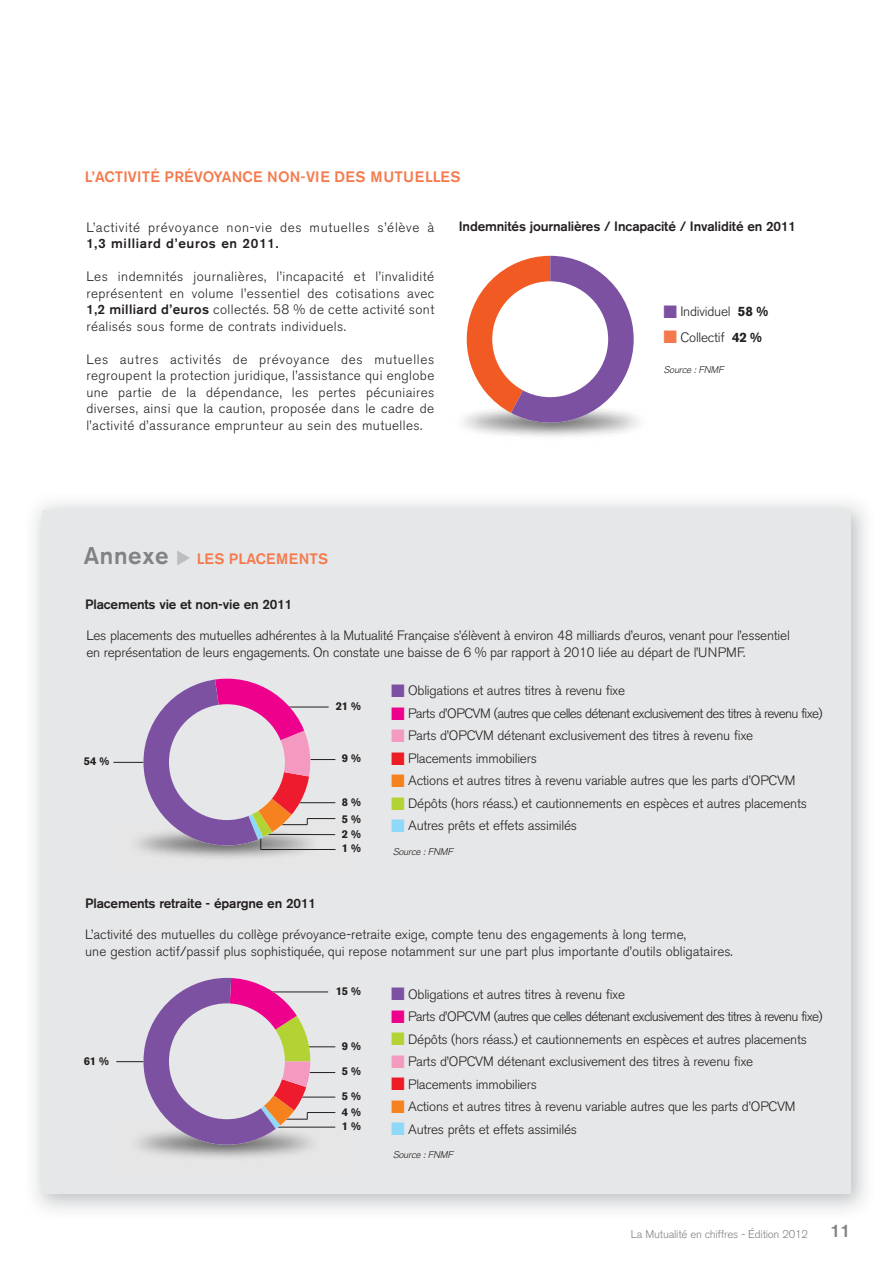
<style>
.page{position:relative;width:893px;height:1263px;background:#fff}
.page>*{position:absolute;margin:0;border:0;box-sizing:border-box;transform-origin:0 0}
.t1{font:500 24px "Akzidenz Grotesk BE";letter-spacing:.03em;color:#808285}
.t2{font:500 18px "Akzidenz Grotesk BE";color:#808285}
.t3{font:500 15px "Akzidenz Grotesk BE";letter-spacing:.01em;color:#f47a4d}
.t4{font:300 13.5px/16.5px "Akzidenz Grotesk BE";letter-spacing:-.02em;color:#231f20;text-align:justify}
.t5{font:300 13.5px/16.5px "Akzidenz Grotesk BE";color:#231f20}
.t6{font:300 13.5px "Akzidenz Grotesk BE";letter-spacing:-.055em;color:#231f20}
.t7{font:500 13.5px "Akzidenz Grotesk BE";letter-spacing:-.01em;color:#231f20}
.t8{font:300 13.5px "Akzidenz Grotesk BE";letter-spacing:.05em;color:#231f20}
.t9{font:500 13.5px "Akzidenz Grotesk BE";letter-spacing:.05em;color:#231f20}
.t10{font:300 11.25px "Akzidenz Grotesk BE";letter-spacing:-.02em;color:#808285}
.t11{font:700 11.25px/17px "Akzidenz Grotesk BE";letter-spacing:-.015em;color:#231f20}
.t12{font:italic 300 9.75px "Akzidenz Grotesk BE";color:#231f20}
.s1{font-weight:500}
.s2{color:#7c51a1}
.s3{font-weight:700}
.s4{color:#f47a4d}
.s5{color:#ec008c}
.s6{color:#f49ac1}
.s7{color:#ed1c24}
.s8{color:#f5821f}
.s9{color:#b3d334}
.s10{color:#8ed8f8}
</style>
<div class="page">
<img style="left:34px;top:502px;width:832px;height:709px">
<div style="left:42px;top:510px;width:808px;height:684px;background:#e6e7e8"></div>
<svg style="left:466px;top:256px;width:167px;height:167px"></svg>
<div style="left:492px;top:281px;width:116px;height:116px;background:#fff;border-radius:50%"></div>
<hr style="left:113px;top:762px;width:32px;height:1px;background:#231f20">
<hr style="left:261px;top:849px;width:74px;height:1px;background:#231f20">
<svg style="left:143px;top:679px;width:192px;height:170px"></svg>
<div style="left:169px;top:704px;width:116px;height:116px;background:#e6e7e8;border-radius:50%"></div>
<svg style="left:116px;top:978px;width:219px;height:167px"></svg>
<div style="left:169px;top:1003px;width:116px;height:116px;background:#e6e7e8;border-radius:50%"></div>
<p class="t3" style="left:85px;top:172px;width:377px">L’ACTIVITÉ PRÉVOYANCE NON-VIE DES MUTUELLES</p>
<p class="t8" style="left:86px;top:222px;width:349px">L’activité prévoyance non-vie des mutuelles s’élève à</p>
<p class="t9" style="left:86px;top:239px;width:194px">1,3 milliard d’euros en 2011.</p>
<p class="t4" style="left:86px;top:270px;width:349px">Les indemnités journalières, l’incapacité et l’invalidité représentent en volume l’essentiel des cotisations avec <span class="s1">1,2 milliard d’euros</span> collectés. 58 % de cette activité sont réalisés sous forme de contrats individuels.</p>
<p class="t4" style="left:86px;top:352px;width:349px">Les autres activités de prévoyance des mutuelles regroupent la protection juridique, l’assistance qui englobe une partie de la dépendance, les pertes pécuniaires diverses, ainsi que la caution, proposée dans le cadre de l’activité d’assurance emprunteur au sein des mutuelles.</p>
<p class="t7" style="left:459px;top:222px;width:339px">Indemnités journalières / Incapacité / Invalidité en 2011</p>
<p class="t4" style="left:663px;top:305px;width:106px"><span class="s2">■</span> Individuel <span class="s3">58 %</span></p>
<p class="t4" style="left:663px;top:330px;width:100px"><span class="s4">■</span> Collectif <span class="s3">42 %</span></p>
<p class="t12" style="left:663px;top:366px;width:64px">Source :FNMF</p>
<h1 class="t1" style="left:84px;top:547px;width:86px">Annexe</h1>
<p class="t3" style="left:197px;top:554px;width:133px">LES PLACEMENTS</p>
<p class="t7" style="left:85px;top:599px;width:208px">Placements vie et non-vie en 2011</p>
<p class="t4" style="left:86px;top:629px;width:705px">Les placements des mutuelles adhérentes à la Mutualité Française s’élèvent à environ 48 milliards d’euros, venant pour l’essentiel en représentation de leurs engagements. On constate une baisse de 6 % par rapport à 2010 liée au départ de l’UNPMF.</p>
<p class="t11" style="left:84px;top:754px;width:27px">54 %</p>
<p class="t7" style="left:85px;top:899px;width:232px">Placements retraite - épargne en 2011</p>
<p class="t11" style="left:336px;top:699px;width:27px">21 %</p>
<p class="t11" style="left:342px;top:751px;width:21px">9 %</p>
<p class="t11" style="left:342px;top:794px;width:21px">8 %<br>5 %</p>
<p class="t11" style="left:342px;top:841px;width:21px">1 %</p>
<p class="t11" style="left:342px;top:826px;width:21px">2 %</p>
<p class="t4" style="left:391px;top:684px;width:235px"><span class="s2">■</span> Obligations et autres titres à revenu fixe</p>
<p class="t6" style="left:391px;top:708px;width:433px"><span class="s5">■</span> Parts d’OPCVM (autres que celles détenant exclusivement des titres à revenu fixe)</p>
<p class="t4" style="left:391px;top:729px;width:363px"><span class="s6">■</span> Parts d’OPCVM détenant exclusivement des titres à revenu fixe</p>
<p class="t4" style="left:391px;top:752px;width:147px"><span class="s7">■</span> Placements immobiliers</p>
<p class="t4" style="left:391px;top:774px;width:406px"><span class="s8">■</span> Actions et autres titres à revenu variable autres que les parts d’OPCVM</p>
<p class="t4" style="left:391px;top:797px;width:417px"><span class="s9">■</span> Dépôts (hors réass.) et cautionnements en espèces et autres placements</p>
<p class="t4" style="left:391px;top:819px;width:187px"><span class="s10">■</span> Autres prêts et effets assimilés</p>
<p class="t12" style="left:392px;top:848px;width:64px">Source :FNMF</p>
<p class="t5" style="left:85px;top:928px;width:649px">L’activité des mutuelles du collège prévoyance-retraite exige, compte tenu des engagements à long terme,<br>une gestion actif/passif plus sophistiquée, qui repose notamment sur une part plus importante d’outils obligataires.</p>
<p class="t11" style="left:84px;top:1053px;width:27px">61 %</p>
<p class="t11" style="left:336px;top:983px;width:27px">15 %</p>
<p class="t11" style="left:342px;top:1038px;width:21px">9 %</p>
<p class="t11" style="left:342px;top:1060px;width:21px;line-height:24.6px">5 %<br>5 %</p>
<p class="t11" style="left:342px;top:1119px;width:21px">1 %</p>
<p class="t11" style="left:342px;top:1104px;width:21px">4 %</p>
<p class="t4" style="left:391px;top:987px;width:235px"><span class="s2">■</span> Obligations et autres titres à revenu fixe</p>
<p class="t6" style="left:391px;top:1012px;width:433px"><span class="s5">■</span> Parts d’OPCVM (autres que celles détenant exclusivement des titres à revenu fixe)</p>
<p class="t4" style="left:391px;top:1032px;width:417px"><span class="s9">■</span> Dépôts (hors réass.) et cautionnements en espèces et autres placements</p>
<p class="t4" style="left:391px;top:1055px;width:363px"><span class="s6">■</span> Parts d’OPCVM détenant exclusivement des titres à revenu fixe</p>
<p class="t4" style="left:391px;top:1077px;width:147px"><span class="s7">■</span> Placements immobiliers</p>
<p class="t4" style="left:391px;top:1100px;width:406px"><span class="s8">■</span> Actions et autres titres à revenu variable autres que les parts d’OPCVM</p>
<p class="t4" style="left:391px;top:1122px;width:187px"><span class="s10">■</span> Autres prêts et effets assimilés</p>
<p class="t12" style="left:392px;top:1151px;width:64px">Source :FNMF</p>
<p class="t10" style="left:631px;top:1230px;width:179px">La Mutualité en chiffres - Édition 2012</p>
<h2 class="t2" style="left:830px;top:1225px;width:22px">11</h2>
</div>
